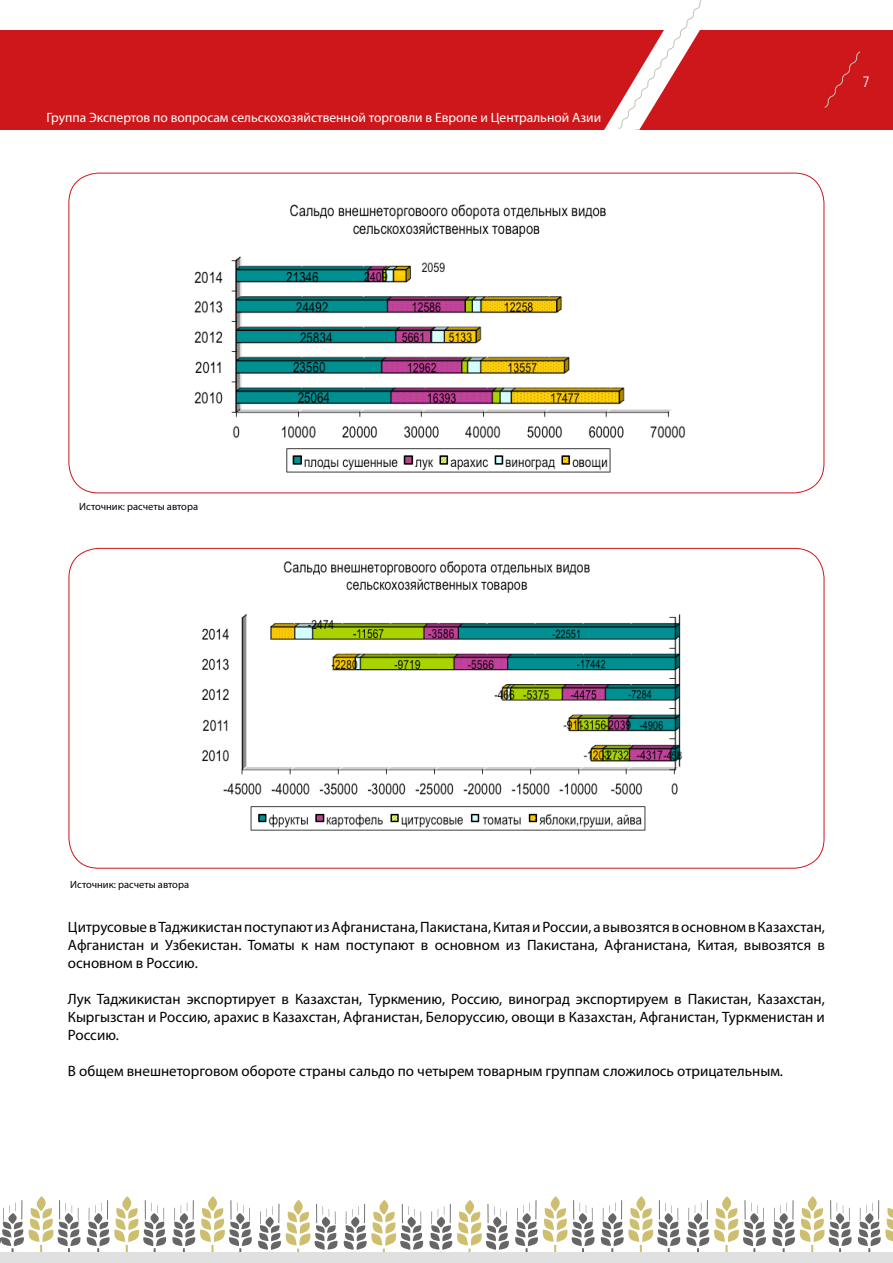
<style>
.page{position:relative;width:893px;height:1263px;background:#fff}
.page>*{position:absolute;margin:0;border:0;box-sizing:border-box;transform-origin:0 0}
.t1{font:15px/18px "Myriad Pro";color:#000;text-align:justify}
.t2{font:300 condensed 15px "Frutiger LT Std";color:#fff}
.t3{font:13.5px "Myriad Pro";color:#fff}
.t4{font:10.5px "Myriad Pro";color:#000}
</style>
<div class="page">
<div style="left:0;top:30px;width:893px;height:100px;background:#cd171a"></div>
<svg style="left:604px;top:0;width:98px;height:130px"></svg>
<svg style="left:824px;top:51px;width:37px;height:57px"></svg>
<svg style="left:0;top:1196px;width:893px;height:56px"></svg>
<div style="left:0;top:1252px;width:893px;height:11px;background:#e0e0e0"></div>
<img style="left:194px;top:204px;width:491px;height:269px">
<img style="left:201px;top:561px;width:481px;height:270px">
<p class="t3" style="left:46px;top:109px;width:556px">Группa Экспертов по вопросам сельскохозяйственной торговли в Европе и Центральной Азии</p>
<p class="t2" style="left:862px;top:73px;width:9px">7</p>
<p class="t4" style="left:79px;top:500px;width:120px">Источник: расчеты автора</p>
<p class="t4" style="left:70px;top:878px;width:120px">Источник: расчеты автора</p>
<p class="t1" style="left:68px;top:918px;width:759px">Цитрусовые в Таджикистан поступают из Афганистана, Пакистана, Китая и России, а вывозятся в основном в Казахстан, Афганистан и Узбекистан. Томаты к нам поступают в основном из Пакистана, Афганистана, Китая, вывозятся в основном в Россию.</p>
<p class="t1" style="left:68px;top:990px;width:759px">Лук Таджикистан экспортирует в Казахстан, Туркмению, Россию, виноград экспортируем в Пакистан, Казахстан, Кыргызстан и Россию, арахис в Казахстан, Афганистан, Белоруссию, овощи в Казахстан, Афганистан, Туркменистан и Россию.</p>
<p class="t1" style="left:68px;top:1062px;width:717px">В общем внешнеторговом обороте страны сальдо по четырем товарным группам сложилось отрицательным.</p>
</div>
